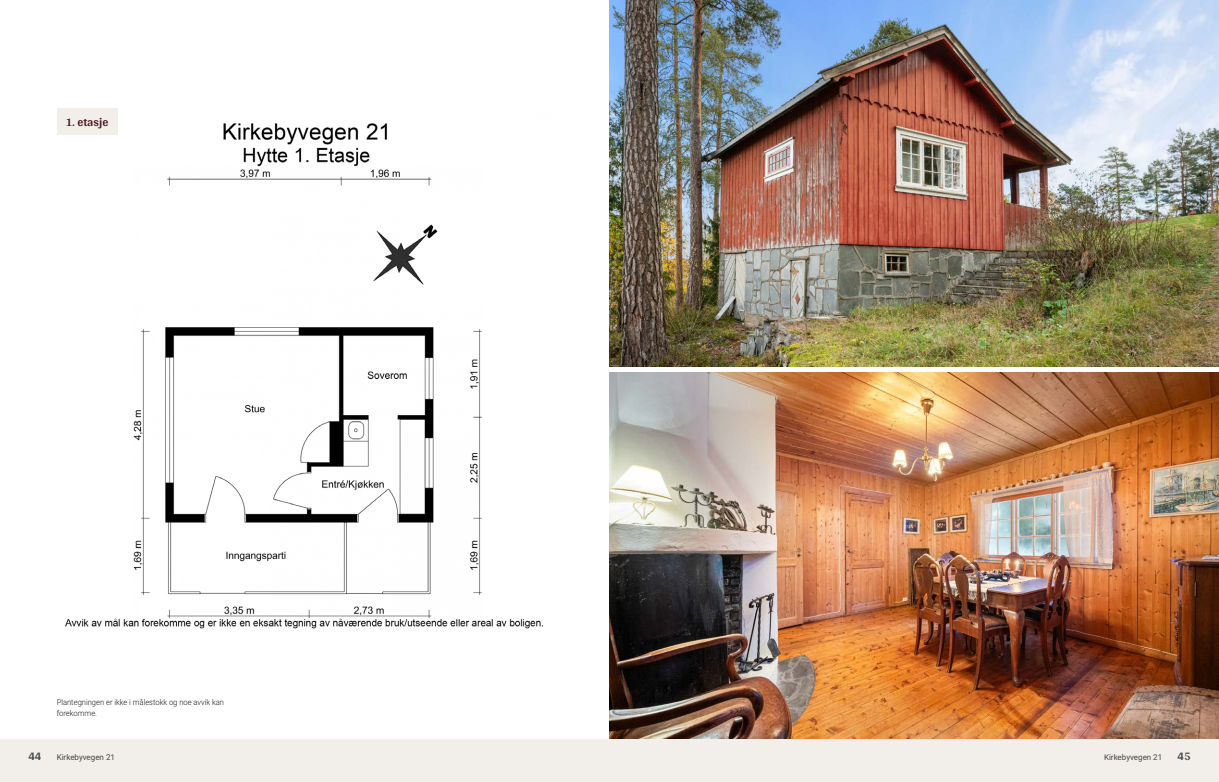
<style>
.page{position:relative;width:1219px;height:782px;background:#fff}
.page>*{position:absolute;margin:0;border:0;box-sizing:border-box;transform-origin:0 0}
.t1{font:700 12px "Arya";color:#481317}
.t2{font:700 12px "Arya";color:#414749}
.t3{font:300 8px/11px "Roboto";color:#1d1d1b;scale:.95 1}
.t4{font:8px "Roboto";color:#414749}
</style>
<div class="page">
<img style="left:65px;top:123px;width:478px;height:506px">
<div style="left:0;top:739px;width:612px;height:42px;background:#f2eeea"></div>
<div style="left:57px;top:108px;width:61px;height:27px;background:#f2eeea"></div>
<img style="left:609px;top:0;width:610px;height:367px">
<img style="left:609px;top:372px;width:610px;height:367px">
<div style="left:607px;top:739px;width:612px;height:42px;background:#f2eeea"></div>
<h1 class="t1" style="left:66px;top:114px;width:44px">1. etasje</h1>
<p class="t3" style="left:57px;top:696px;width:178px">Plantegningen er ikke i målestokk og noe avvik kan forekomme.</p>
<h1 class="t2" style="left:28px;top:749px;width:15px">44</h1>
<p class="t4" style="left:57px;top:751px;width:60px">Kirkebyvegen 21</p>
<p class="t4" style="left:1104px;top:751px;width:60px">Kirkebyvegen 21</p>
<h1 class="t2" style="left:1177px;top:749px;width:15px">45</h1>
</div>
